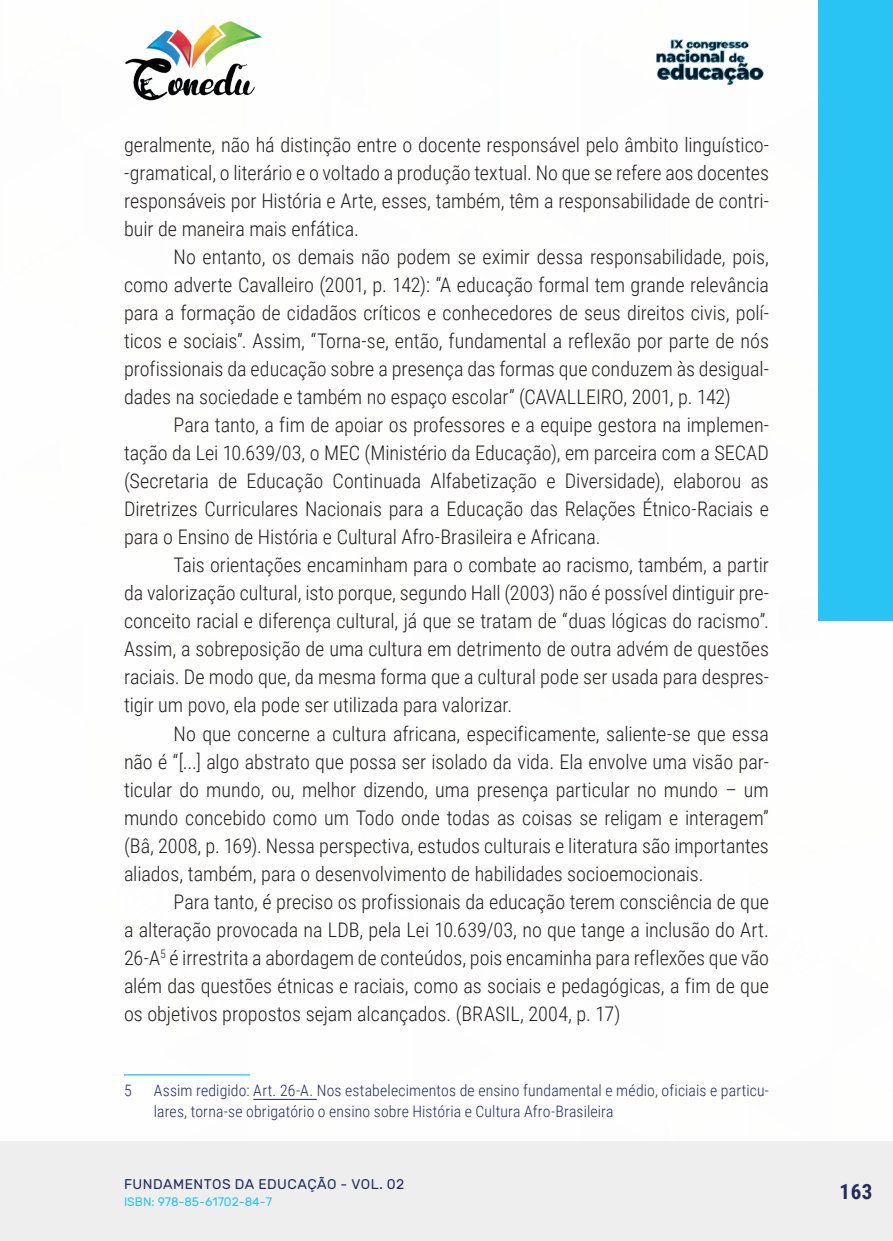
<style>
.page{position:relative;width:893px;height:1241px;background:#fff}
.page>*{position:absolute;margin:0;border:0;box-sizing:border-box;transform-origin:0 0}
.t1{font:700 21px "Roboto Condensed";color:#202d5e}
._9_CORPO{font:300 20.12px/28px "Roboto Condensed";color:#231f20;text-align:justify}
._24_RODAPE{font:300 15.75px/21px "Roboto Condensed";letter-spacing:.01em;color:#202d5e}
.t2{font:14px "Rubik";letter-spacing:.03em;color:#202d5e}
.t3{font:12.25px "Rubik";color:#29c4f3}
</style>
<div class="page">
<div style="left:0;top:1141px;width:893px;height:99px;background:#eeeeef"></div>
<div style="left:819px;top:0;width:74px;height:620px;background:#29c4f3"></div>
<img style="left:125px;top:20px;width:137px;height:81px">
<img style="left:656px;top:39px;width:108px;height:46px">
<hr style="left:124px;top:1073px;width:126px;height:2px;background:#29c4f3">
<hr style="left:253px;top:1098px;width:64px;height:1px;background:#202d5e">
<p class="_9_CORPO" style="left:124px;top:130px;width:646px">geralmente, não há distinção entre o docente responsável pelo âmbito linguístico--gramatical, o literário e o voltado a produção textual. No que se refere aos docentes responsáveis por História e Arte, esses, também, têm a responsabilidade de contri&shy;buir de maneira mais enfática.</p>
<p class="_9_CORPO" style="left:124px;top:242px;width:646px;text-indent:50px">No entanto, os demais não podem se eximir dessa responsabilidade, pois, como adverte Cavalleiro (2001, p. 142): “A educação formal tem grande relevância para a formação de cidadãos críticos e conhecedores de seus direitos civis, polí&shy;ticos e sociais”. Assim, “Torna-se, então, fundamental a reflexão por parte de nós profissionais da educação sobre a presença das formas que conduzem às desigual&shy;dades na sociedade e também no espaço escolar” (CAVALLEIRO, 2001, p. 142)</p>
<p class="_9_CORPO" style="left:124px;top:410px;width:646px;text-indent:50px">Para tanto, a fim de apoiar os professores e a equipe gestora na implemen&shy;tação da Lei 10.639/03, o MEC (Ministério da Educação), em parceira com a SECAD (Secretaria de Educação Continuada Alfabetização e Diversidade), elaborou as Diretrizes Curriculares Nacionais para a Educação das Relações Étnico-Raciais e para o Ensino de História e Cultural Afro-Brasileira e Africana.</p>
<p class="_9_CORPO" style="left:124px;top:550px;width:646px;text-indent:50px">Tais orientações encaminham para o combate ao racismo, também, a partir da valorização cultural, isto porque, segundo Hall (2003) não é possível dintiguir pre&shy;conceito racial e diferença cultural, já que se tratam de “duas lógicas do racismo”.<br>Assim, a sobreposição de uma cultura em detrimento de outra advém de questões raciais. De modo que, da mesma forma que a cultural pode ser usada para despres&shy;tigir um povo, ela pode ser utilizada para valorizar.</p>
<p class="_9_CORPO" style="left:124px;top:718px;width:646px;text-indent:50px">No que concerne a cultura africana, especificamente, saliente-se que essa não é “[...] algo abstrato que possa ser isolado da vida. Ela envolve uma visão par&shy;ticular do mundo, ou, melhor dizendo, uma presença particular no mundo – um mundo concebido como um Todo onde todas as coisas se religam e interagem” (Bâ, 2008, p. 169). Nessa perspectiva, estudos culturais e literatura são importantes aliados, também, para o desenvolvimento de habilidades socioemocionais.</p>
<p class="_9_CORPO" style="left:124px;top:886px;width:646px;text-indent:50px">Para tanto, é preciso os profissionais da educação terem consciência de que a alteração provocada na LDB, pela Lei 10.639/03, no que tange a inclusão do Art.<br>26-A<sup>5</sup> é irrestrita a abordagem de conteúdos, pois encaminha para reflexões que vão além das questões étnicas e raciais, como as sociais e pedagógicas, a fim de que os objetivos propostos sejam alcançados. (BRASIL, 2004, p. 17)</p>
<p class="_24_RODAPE" style="left:124px;top:1078px;width:9px">5</p>
<p class="_24_RODAPE" style="left:154px;top:1078px;width:617px">Assim redigido: Art. 26-A. Nos estabelecimentos de ensino fundamental e médio, oficiais e particu&shy;lares, torna-se obrigatório o ensino sobre História e Cultura Afro-Brasileira</p>
<p class="t2" style="left:124px;top:1175px;width:282px">FUNDAMENTOS DA EDUCAÇÃO - VOL. 02</p>
<p class="t3" style="left:124px;top:1194px;width:149px">ISBN: 978-85-61702-84-7</p>
<p class="t1" style="left:839px;top:1176px;width:34px">163</p>
</div>
